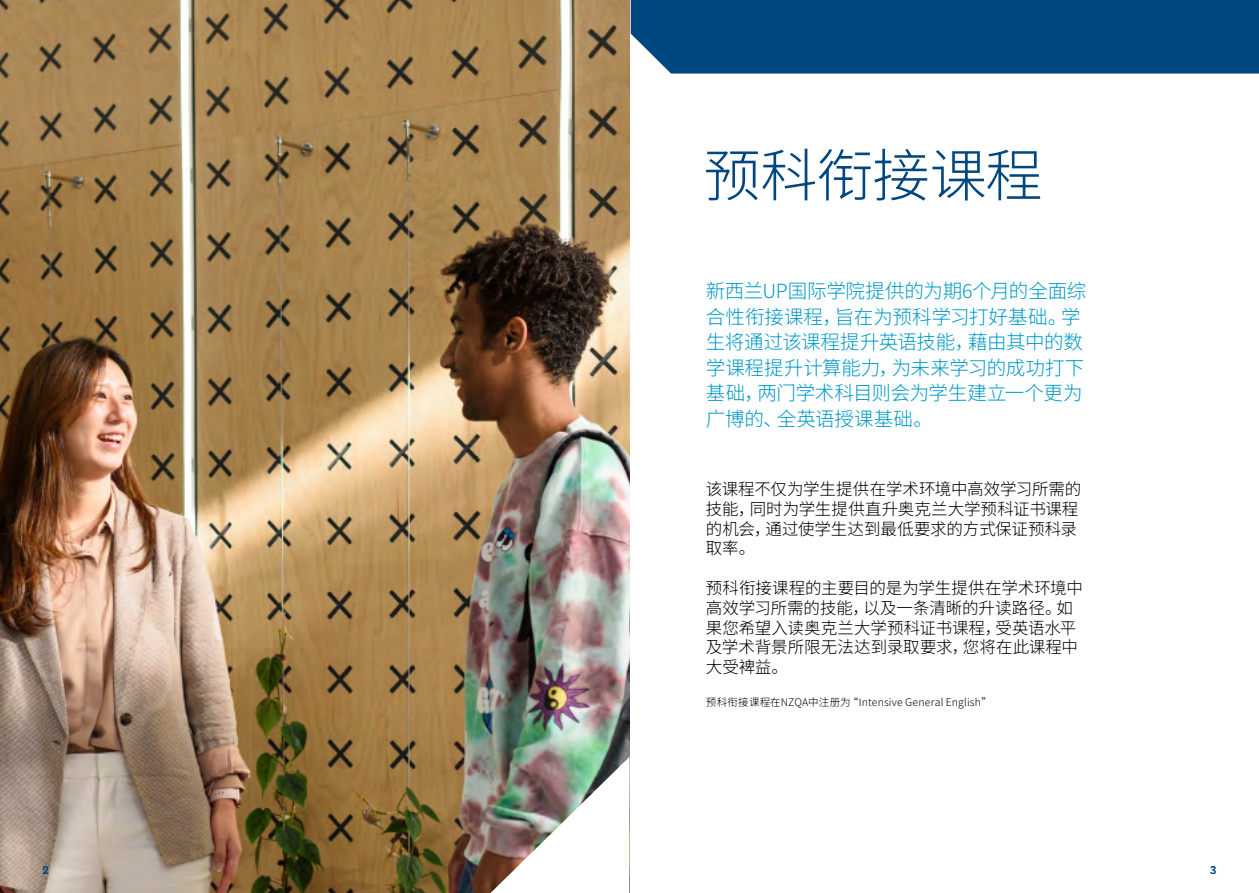
<style>
.page{position:relative;width:1259px;height:893px;background:#fff}
.page>*{position:absolute;margin:0;border:0;box-sizing:border-box;transform-origin:0 0}
.t1{font:100 57px "Noto Sans SC";letter-spacing:-.015em;color:#00467f}
.t2{font:100 19.5px/25.5px "Noto Sans SC";letter-spacing:-.015em;color:#009ac7}
.t3{font:100 16.5px/19.8px "Noto Sans SC";letter-spacing:-.005em;color:#000}
.t4{font:600 13.5px "National";color:#00467f}
.t5{font:100 10.5px "Noto Sans SC";letter-spacing:.015em;color:#000}
</style>
<div class="page">
<div style="left:631px;top:0;width:628px;height:74px;background:#00467f"></div>
<img style="left:0;top:0;width:629px;height:893px">
<img style="left:490px;top:757px;width:139px;height:136px">
<h1 class="t1" style="left:703px;top:143px;width:340px">预科衔接课程</h1>
<p class="t2" style="left:706px;top:279px;width:382px">新西兰UP国际学院提供的为期6个月的全面综合性衔接课程，旨在为预科学习打好基础。学生将通过该课程提升英语技能，藉由其中的数学课程提升计算能力，为未来学习的成功打下基础，两门学术科目则会为学生建立一个更为广博的、全英语授课基础。</p>
<p class="t3" style="left:706px;top:479px;width:377px">该课程不仅为学生提供在学术环境中高效学习所需的技能，同时为学生提供直升奥克兰大学预科证书课程的机会，通过使学生达到最低要求的方式保证预科录取率。</p>
<p class="t3" style="left:706px;top:578px;width:378px">预科衔接课程的主要目的是为学生提供在学术环境中高效学习所需的技能，以及一条清晰的升读路径。如果您希望入读奥克兰大学预科证书课程，受英语水平及学术背景所限无法达到录取要求，您将在此课程中大受裨益。</p>
<p class="t5" style="left:706px;top:696px;width:287px">预科衔接课程在NZQA中注册为“Intensive General English”</p>
<p class="t4" style="left:43px;top:860px;width:8px">2</p>
<p class="t4" style="left:1210px;top:860px;width:8px">3</p>
</div>
